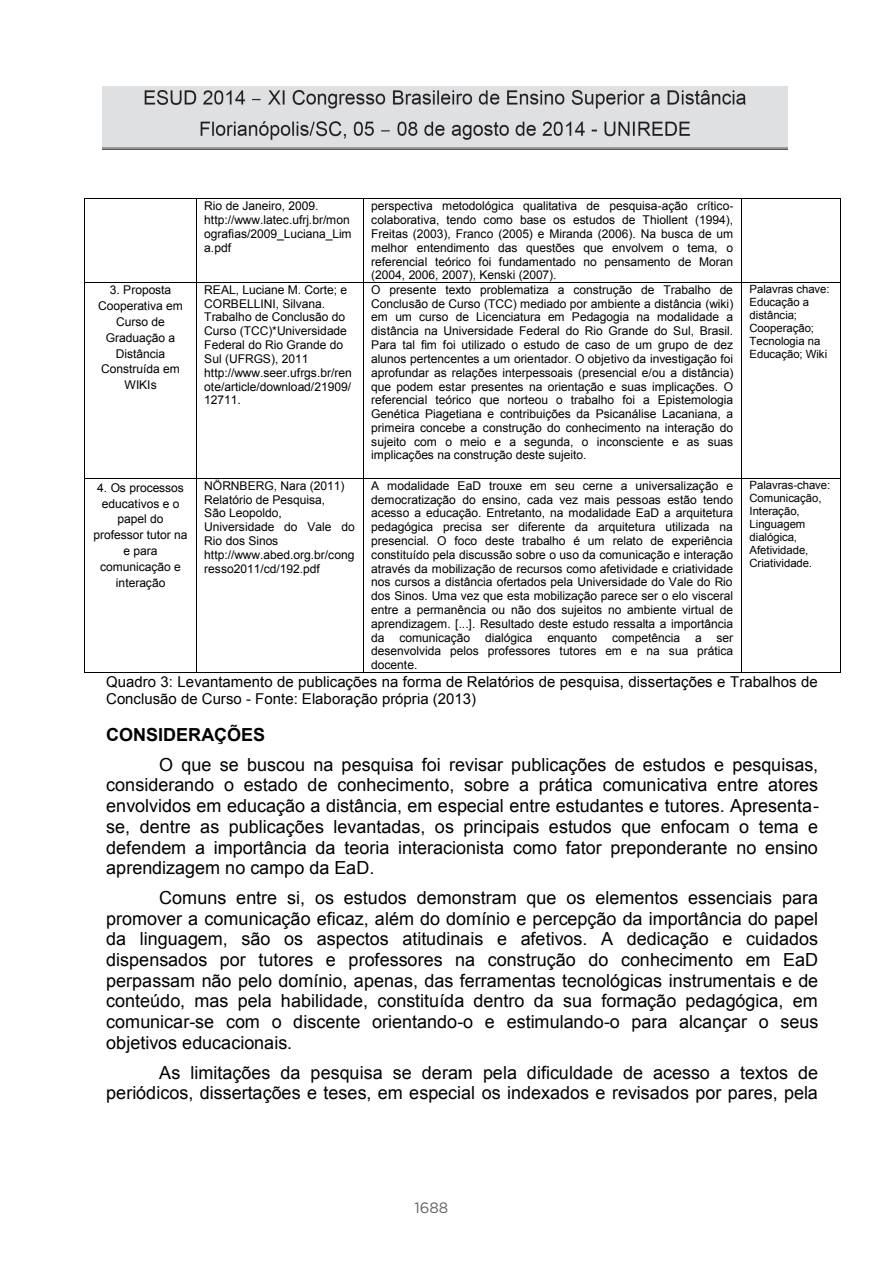
<style>
.page{position:relative;width:893px;height:1263px;background:#fff}
.page>*{position:absolute;margin:0;border:0;box-sizing:border-box;transform-origin:0 0}
.t1{font:18px/20.7px "Arial";color:#000;text-align:justify}
.t2{font:15px/17.1px "Arial";color:#000}
.t3{font:15px "Gotham";color:#636366}
.t4{font:12px/13.8px "Arial";letter-spacing:-.005em;color:#000}
.t5{font:11.4px/12.9px "Arial";color:#000}
.s1{font-weight:700}
</style>
<div class="page">
<img style="left:102px;top:86px;width:685px;height:64px">
<hr style="left:85px;top:199px;width:111px;height:1px;background:#000">
<hr style="left:197px;top:199px;width:166px;height:1px;background:#000">
<hr style="left:363px;top:199px;width:378px;height:1px;background:#000">
<hr style="left:742px;top:199px;width:98px;height:1px;background:#000">
<hr style="left:85px;top:199px;width:1px;height:83px;background:#000">
<hr style="left:196px;top:199px;width:1px;height:83px;background:#000">
<hr style="left:363px;top:199px;width:1px;height:83px;background:#000">
<hr style="left:741px;top:199px;width:1px;height:83px;background:#000">
<hr style="left:840px;top:199px;width:1px;height:83px;background:#000">
<hr style="left:85px;top:282px;width:111px;height:1px;background:#000">
<hr style="left:197px;top:282px;width:166px;height:1px;background:#000">
<hr style="left:363px;top:282px;width:378px;height:1px;background:#000">
<hr style="left:742px;top:282px;width:98px;height:1px;background:#000">
<hr style="left:85px;top:283px;width:1px;height:195px;background:#000">
<hr style="left:196px;top:283px;width:1px;height:195px;background:#000">
<hr style="left:363px;top:283px;width:1px;height:195px;background:#000">
<hr style="left:741px;top:283px;width:1px;height:195px;background:#000">
<hr style="left:840px;top:283px;width:1px;height:195px;background:#000">
<hr style="left:85px;top:478px;width:111px;height:1px;background:#000">
<hr style="left:197px;top:478px;width:166px;height:1px;background:#000">
<hr style="left:363px;top:478px;width:378px;height:1px;background:#000">
<hr style="left:742px;top:478px;width:98px;height:1px;background:#000">
<hr style="left:85px;top:479px;width:1px;height:193px;background:#000">
<hr style="left:85px;top:672px;width:111px;height:1px;background:#000">
<hr style="left:196px;top:479px;width:1px;height:193px;background:#000">
<hr style="left:197px;top:672px;width:166px;height:1px;background:#000">
<hr style="left:363px;top:479px;width:1px;height:193px;background:#000">
<hr style="left:363px;top:672px;width:378px;height:1px;background:#000">
<hr style="left:741px;top:479px;width:1px;height:193px;background:#000">
<hr style="left:742px;top:672px;width:98px;height:1px;background:#000">
<hr style="left:840px;top:479px;width:1px;height:193px;background:#000">
<p class="t4" style="left:204px;top:199px;width:149px">Rio de Janeiro, 2009. http://www.latec.ufrj.br/mon ografias/2009_Luciana_Lim a.pdf</p>
<p class="t4" style="left:371px;top:199px;width:364px;text-align:justify">perspectiva metodológica qualitativa de pesquisa-ação crítico&shy;colaborativa, tendo como base os estudos de Thiollent (1994), Freitas (2003), Franco (2005) e Miranda (2006). Na busca de um melhor entendimento das questões que envolvem o tema, o referencial teórico foi fundamentado no pensamento de Moran (2004, 2006, 2007), Kenski (2007).</p>
<p class="t4" style="left:98px;top:282px;width:86px;line-height:15.9px;text-align:center">3. Proposta<br>Cooperativa em<br>Curso de<br>Graduação a<br>Distância<br>Construída em<br>WIKIs</p>
<p class="t4" style="left:204px;top:283px;width:149px">REAL, Luciane M. Corte; e<br>CORBELLINI, Silvana.<br>Trabalho de Conclusão do<br>Curso (TCC)*Universidade<br>Federal do Rio Grande do<br>Sul (UFRGS), 2011 http://www.seer.ufrgs.br/ren ote/article/download/21909/<br>12711.</p>
<p class="t4" style="left:371px;top:283px;width:364px;text-align:justify">O presente texto problematiza a construção de Trabalho de Conclusão de Curso (TCC) mediado por ambiente a distância (wiki) em um curso de Licenciatura em Pedagogia na modalidade a distância na Universidade Federal do Rio Grande do Sul, Brasil.<br>Para tal fim foi utilizado o estudo de caso de um grupo de dez alunos pertencentes a um orientador. O objetivo da investigação foi aprofundar as relações interpessoais (presencial e/ou a distância) que podem estar presentes na orientação e suas implicações. O referencial teórico que norteou o trabalho foi a Epistemologia Genética Piagetiana e contribuições da Psicanálise Lacaniana, a primeira concebe a construção do conhecimento na interação do sujeito com o meio e a segunda, o inconsciente e as suas implicações na construção deste sujeito.</p>
<p class="t5" style="left:749px;top:283px;width:82px">Palavras chave:<br>Educação a distância;<br>Cooperação;<br>Tecnologia na<br>Educação; Wiki</p>
<p class="t4" style="left:93px;top:480px;width:96px;line-height:15.9px;text-align:center">4. Os processos educativos e o papel do professor tutor na e para comunicação e interação</p>
<p class="t4" style="left:204px;top:479px;width:152px">NÖRNBERG, Nara (2011)<br>Relatório de Pesquisa,<br>São Leopoldo,<br>Universidade do Vale do<br>Rio dos Sinos http://www.abed.org.br/cong resso2011/cd/192.pdf</p>
<p class="t4" style="left:371px;top:479px;width:363px;text-align:justify">A modalidade EaD trouxe em seu cerne a universalização e democratização do ensino, cada vez mais pessoas estão tendo acesso a educação. Entretanto, na modalidade EaD a arquitetura pedagógica precisa ser diferente da arquitetura utilizada na presencial. O foco deste trabalho é um relato de experiência constituído pela discussão sobre o uso da comunicação e interação através da mobilização de recursos como afetividade e criatividade nos cursos a distância ofertados pela Universidade do Vale do Rio dos Sinos. Uma vez que esta mobilização parece ser o elo visceral entre a permanência ou não dos sujeitos no ambiente virtual de aprendizagem. [...]. Resultado deste estudo ressalta a importância da comunicação dialógica enquanto competência a ser desenvolvida pelos professores tutores em e na sua prática docente.</p>
<p class="t5" style="left:749px;top:479px;width:82px">Palavras-chave:<br>Comunicação,<br>Interação,<br>Linguagem dialógica,<br>Afetividade,<br>Criatividade.</p>
<p class="t2" style="left:106px;top:673px;width:713px">Quadro 3: Levantamento de publicações na forma de Relatórios de pesquisa, dissertações e Trabalhos de<br>Conclusão de Curso - Fonte: Elaboração própria (2013)</p>
<p class="t1" style="left:159px;top:720px;width:660px;line-height:29.7px;text-indent:-53px"><span class="s1">CONSIDERAÇÕES<br></span>O que se buscou na pesquisa foi revisar publicações de estudos e pesquisas,</p>
<p class="t1" style="left:106px;top:775px;width:714px">considerando o estado de conhecimento, sobre a prática comunicativa entre atores envolvidos em educação a distância, em especial entre estudantes e tutores. Apresenta&shy;se, dentre as publicações levantadas, os principais estudos que enfocam o tema e defendem a importância da teoria interacionista como fator preponderante no ensino aprendizagem no campo da EaD.</p>
<p class="t1" style="left:106px;top:887px;width:714px;text-indent:53px">Comuns entre si, os estudos demonstram que os elementos essenciais para promover a comunicação eficaz, além do domínio e percepção da importância do papel da linguagem, são os aspectos atitudinais e afetivos. A dedicação e cuidados dispensados por tutores e professores na construção do conhecimento em EaD perpassam não pelo domínio, apenas, das ferramentas tecnológicas instrumentais e de conteúdo, mas pela habilidade, constituída dentro da sua formação pedagógica, em comunicar-se com o discente orientando-o e estimulando-o para alcançar o seus objetivos educacionais.</p>
<p class="t1" style="left:106px;top:1062px;width:713px;text-align:right">As limitações da pesquisa se deram pela dificuldade de acesso a textos de periódicos, dissertações e teses, em especial os indexados e revisados por pares, pela</p>
<p class="t3" style="left:414px;top:1197px;width:35px">1688</p>
</div>
